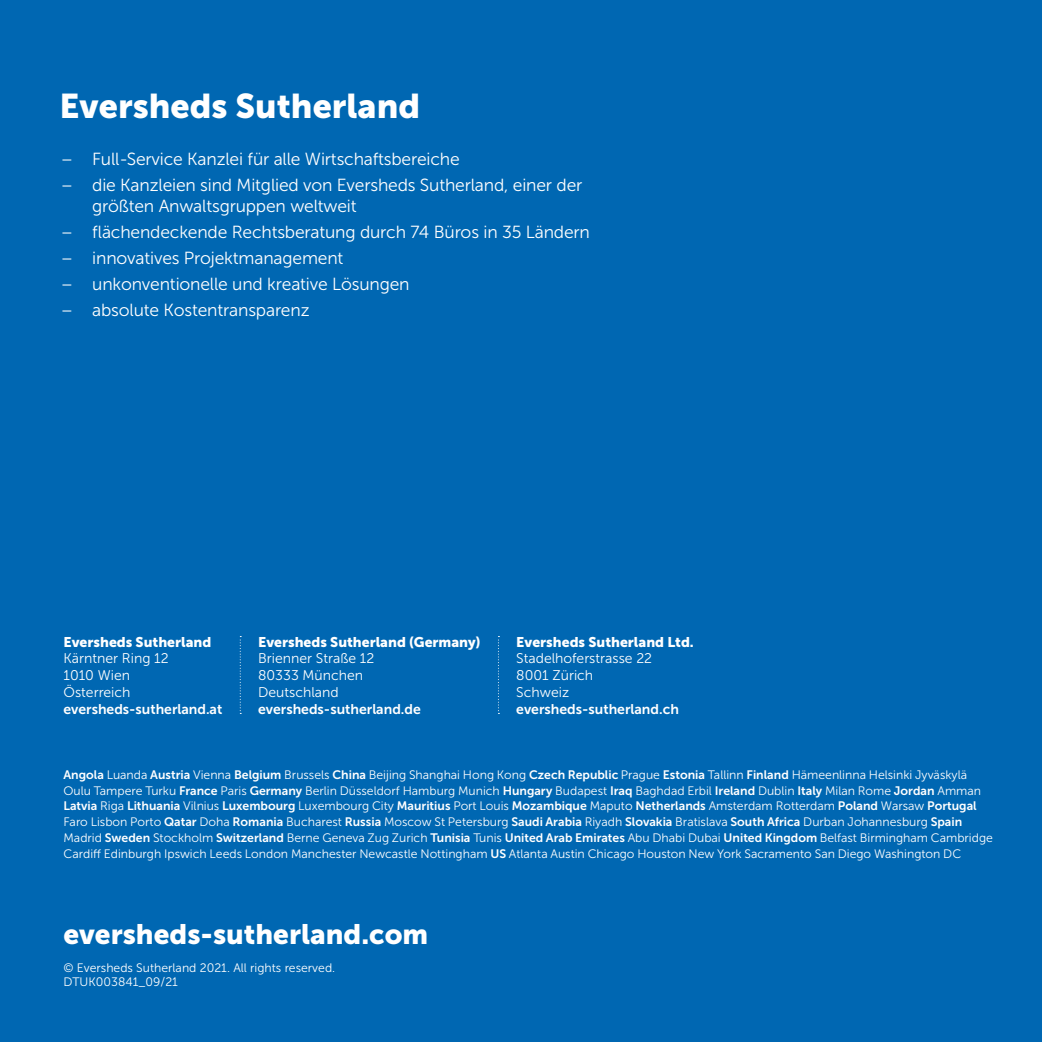
<style>
.page{position:relative;width:1042px;height:1042px;background:#0067b2}
.page>*{position:absolute;margin:0;border:0;box-sizing:border-box;transform-origin:0 0}
.t1{font:34.12px "Museo Sans 900";color:#fff}
.t2{font:28px "Museo Sans 900";color:#fff}
.t3{font:17.5px/21px "Museo Sans 300";letter-spacing:-.01em;color:#fff}
.t4{font:14px/16.8px "Museo Sans 300";color:#fff}
.t5{font:14px "Museo Sans 900";color:#fff}
.t6{font:14px "Museo Sans 700";color:#fff}
.t7{font:12.25px/15.8px "Museo Sans 300";color:#fff}
.t8{font:12.25px "Museo Sans 700";color:#fff}
.s1{font-family:"Museo Sans 700"}
.s2{font-family:"Museo Sans 300"}
</style>
<div class="page">
<svg style="left:240px;top:636px;width:1px;height:78px"></svg>
<svg style="left:498px;top:636px;width:1px;height:78px"></svg>
<h1 class="t1" style="left:60px;top:87px;width:362px">Eversheds Sutherland</h1>
<h3 class="t3" style="left:61px;top:149px;width:400px">– Full-Service Kanzlei für alle Wirtschaftsbereiche</h3>
<h3 class="t3" style="left:92px;top:175px;width:492px;text-indent:-32px">– die Kanzleien sind Mitglied von Eversheds Sutherland, einer der größten Anwaltsgruppen weltweit</h3>
<h3 class="t3" style="left:61px;top:222px;width:531px">– flächendeckende Rechtsberatung durch 74 Büros in 35 Ländern</h3>
<h3 class="t3" style="left:61px;top:248px;width:284px">– innovatives Projektmanagement</h3>
<h3 class="t3" style="left:61px;top:274px;width:350px">– unkonventionelle und kreative Lösungen</h3>
<h3 class="t3" style="left:61px;top:300px;width:250px">– absolute Kostentransparenz</h3>
<p class="t5" style="left:63px;top:634px;width:149px">Eversheds Sutherland</p>
<p class="t4" style="left:63px;top:650px;width:107px">Kärntner Ring 12<br>1010 Wien<br>Österreich</p>
<p class="t6" style="left:63px;top:701px;width:160px">eversheds-sutherland.at</p>
<p class="t5" style="left:258px;top:634px;width:224px">Eversheds Sutherland (Germany)</p>
<p class="t4" style="left:258px;top:650px;width:118px">Brienner Straße 12<br>80333 München<br>Deutschland</p>
<p class="t6" style="left:258px;top:701px;width:164px">eversheds-sutherland.de</p>
<p class="t5" style="left:516px;top:634px;width:179px">Eversheds Sutherland Ltd.</p>
<p class="t4" style="left:516px;top:650px;width:137px">Stadelhoferstrasse 22<br>8001 Zürich<br>Schweiz</p>
<p class="t6" style="left:516px;top:701px;width:164px">eversheds-sutherland.ch</p>
<p class="t7" style="left:63px;top:767px;width:919px"><span class="s1">Angola</span> Luanda <span class="s1">Austria</span> Vienna <span class="s1">Belgium</span> Brussels <span class="s1">China</span> Beijing Shanghai Hong Kong <span class="s1">Czech Republic</span> Prague <span class="s1">Estonia</span> Tallinn <span class="s1">Finland</span> Hämeenlinna Helsinki Jyväskylä<br>Oulu Tampere Turku <span class="s1">France</span> Paris <span class="s1">Germany</span> Berlin Düsseldorf Hamburg Munich <span class="s1">Hungary</span> Budapest <span class="s1">Iraq</span> Baghdad Erbil <span class="s1">Ireland</span> Dublin <span class="s1">Italy</span> Milan Rome <span class="s1">Jordan</span> Amman</p>
<p class="t8" style="left:64px;top:799px;width:914px">Latvia <span class="s2">Riga</span> Lithuania <span class="s2">Vilnius</span> Luxembourg <span class="s2">Luxembourg City</span> Mauritius <span class="s2">Port Louis</span> Mozambique <span class="s2">Maputo</span> Netherlands <span class="s2">Amsterdam Rotterdam</span> Poland <span class="s2">Warsaw</span> Portugal</p>
<p class="t7" style="left:64px;top:814px;width:931px">Faro Lisbon Porto <span class="s1">Qatar</span> Doha <span class="s1">Romania</span> Bucharest <span class="s1">Russia</span> Moscow St Petersburg <span class="s1">Saudi Arabia</span> Riyadh <span class="s1">Slovakia</span> Bratislava <span class="s1">South Africa</span> Durban Johannesburg <span class="s1">Spain<br></span>Madrid <span class="s1">Sweden</span> Stockholm <span class="s1">Switzerland</span> Berne Geneva Zug Zurich <span class="s1">Tunisia</span> Tunis <span class="s1">United Arab Emirates</span> Abu Dhabi Dubai <span class="s1">United Kingdom</span> Belfast Birmingham Cambridge<br>Cardiff Edinburgh Ipswich Leeds London Manchester Newcastle Nottingham <span class="s1">US</span> Atlanta Austin Chicago Houston New York Sacramento San Diego Washington DC</p>
<h2 class="t2" style="left:63px;top:918px;width:366px">eversheds-sutherland.com</h2>
<p class="t7" style="left:63px;top:961px;width:273px;line-height:14px">© Eversheds Sutherland 2021. All rights reserved.<br>DTUK003841_09/21</p>
</div>
